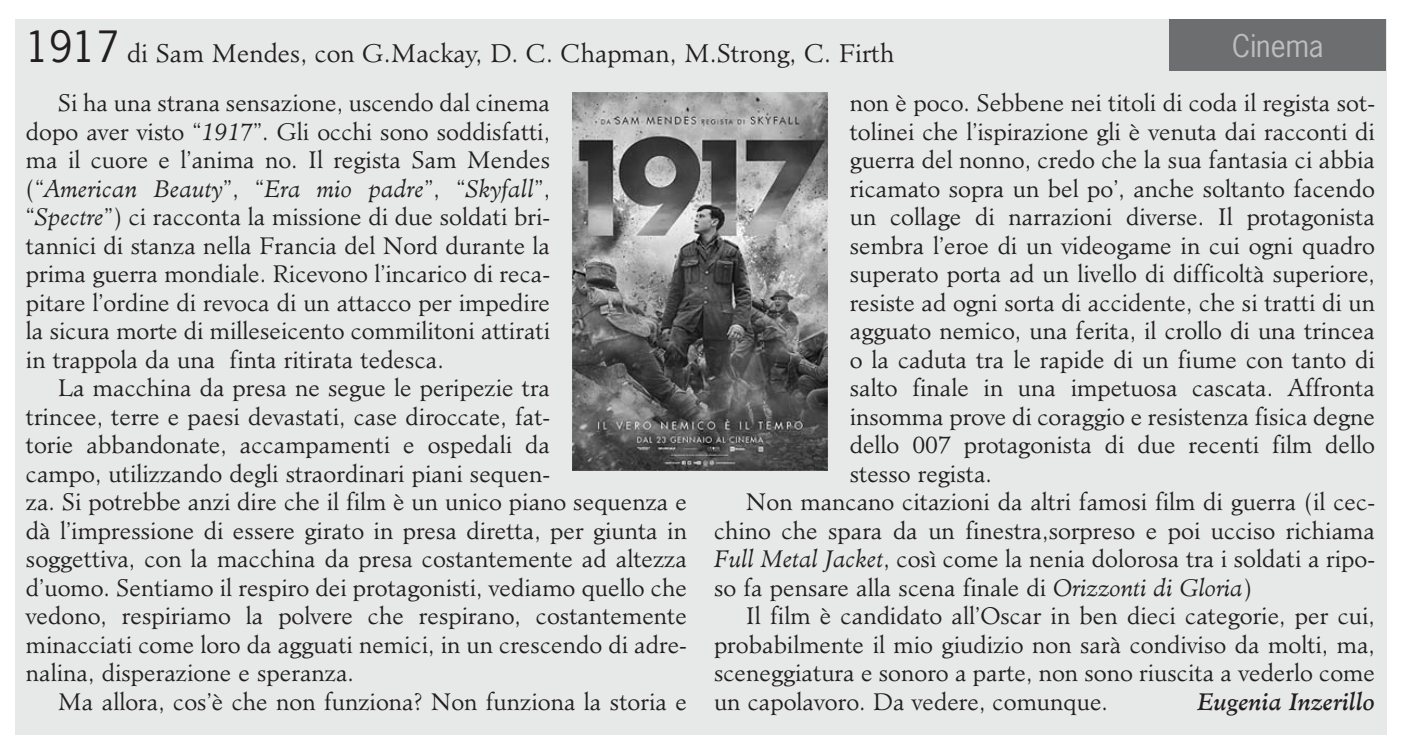
<style>
.page{position:relative;width:1401px;height:752px;background:#fff}
.page>*{position:absolute;margin:0;border:0;box-sizing:border-box;transform-origin:0 0}
.t1{font:29.25px "News Gothic";color:#bcbec0}
.t2{font:300 24.75px "Minister";color:#231f20}
.t3{font:300 23.18px/28.6px "Minister";color:#231f20;text-align:justify}
.t4{font:italic 23.18px "Minister";color:#231f20}
.s1{font-family:"News Gothic";font-weight:400;font-size:40.5px}
.s2{font-style:italic}
</style>
<div class="page">
<div style="left:15px;top:19px;width:1371px;height:714px;background:#e7e8e8"></div>
<div style="left:1169px;top:19px;width:217px;height:51px;background:#6d6e70"></div>
<img style="left:573px;top:93px;width:254px;height:377px">
<p class="t2" style="left:26px;top:42px;width:870px"><span class="s1">1917</span> di Sam Mendes, con G.Mackay, D. C. Chapman, M.Strong, C. Firth</p>
<p class="t1" style="left:1232px;top:34px;width:93px">Cinema</p>
<p class="t3" style="left:26px;top:90px;width:526px;text-indent:32px">Si ha una strana sensazione, uscendo dal cinema dopo aver visto “<span class="s2">1917</span>”. Gli occhi sono soddisfatti, ma il cuore e l’anima no. Il regista Sam Mendes (“<span class="s2">American Beauty</span>”, “<span class="s2">Era mio padre</span>”, “<span class="s2">Skyfall</span>”, “<span class="s2">Spectre</span>”) ci racconta la missione di due soldati bri&shy;tannici di stanza nella Francia del Nord durante la prima guerra mondiale. Ricevono l’incarico di reca&shy;pitare l’ordine di revoca di un attacco per impedire la sicura morte di milleseicento commilitoni attirati in trappola da una finta ritirata tedesca.</p>
<p class="t3" style="left:26px;top:375px;width:662px;text-align:left;text-indent:32px">La macchina da presa ne segue le peripezie tra<br>trincee, terre e paesi devastati, case diroccate, fat-<br>torie abbandonate, accampamenti e ospedali da<br>campo, utilizzando degli straordinari piani sequen-<br>za. Si potrebbe anzi dire che il film è un unico piano sequenza e dà l’impressione di essere girato in presa diretta, per giunta in soggettiva, con la macchina da presa costantemente ad altezza d’uomo. Sentiamo il respiro dei protagonisti, vediamo quello che vedono, respiriamo la polvere che respirano, costantemente minacciati come loro da agguati nemici, in un crescendo di adre&shy;nalina, disperazione e speranza.</p>
<p class="t3" style="left:58px;top:688px;width:630px">Ma allora, cos’è che non funziona? Non funziona la storia e</p>
<p class="t3" style="left:849px;top:90px;width:527px">non è poco. Sebbene nei titoli di coda il regista sot-</p>
<p class="t3" style="left:849px;top:119px;width:527px">tolinei che l’ispirazione gli è venuta dai racconti di</p>
<p class="t3" style="left:849px;top:147px;width:527px">guerra del nonno, credo che la sua fantasia ci abbia</p>
<p class="t3" style="left:849px;top:176px;width:527px">ricamato sopra un bel po’, anche soltanto facendo</p>
<p class="t3" style="left:849px;top:204px;width:527px">un collage di narrazioni diverse. Il protagonista</p>
<p class="t3" style="left:849px;top:233px;width:527px">sembra l’eroe di un videogame in cui ogni quadro</p>
<p class="t3" style="left:849px;top:261px;width:527px">superato porta ad un livello di difficoltà superiore,</p>
<p class="t3" style="left:849px;top:289px;width:527px">resiste ad ogni sorta di accidente, che si tratti di un</p>
<p class="t3" style="left:849px;top:318px;width:527px">agguato nemico, una ferita, il crollo di una trincea</p>
<p class="t3" style="left:849px;top:346px;width:527px">o la caduta tra le rapide di un fiume con tanto di</p>
<p class="t3" style="left:849px;top:375px;width:527px">salto finale in una impetuosa cascata. Affronta</p>
<p class="t3" style="left:849px;top:403px;width:527px">insomma prove di coraggio e resistenza fisica degne</p>
<p class="t3" style="left:849px;top:432px;width:527px">dello 007 protagonista di due recenti film dello</p>
<p class="t3" style="left:849px;top:460px;width:144px">stesso regista.</p>
<p class="t3" style="left:746px;top:489px;width:630px">Non mancano citazioni da altri famosi film di guerra (il cec-</p>
<p class="t3" style="left:714px;top:517px;width:662px">chino che spara da un finestra,sorpreso e poi ucciso richiama</p>
<p class="t3" style="left:714px;top:546px;width:662px"><span class="s2">Full Metal Jacket</span>, così come la nenia dolorosa tra i soldati a ripo-</p>
<p class="t3" style="left:714px;top:574px;width:539px">so fa pensare alla scena finale di <span class="s2">Orizzonti di Gloria</span>)</p>
<p class="t3" style="left:746px;top:603px;width:630px">Il film è candidato all’Oscar in ben dieci categorie, per cui,</p>
<p class="t3" style="left:714px;top:631px;width:662px">probabilmente il mio giudizio non sarà condiviso da molti, ma,</p>
<p class="t3" style="left:714px;top:660px;width:662px">sceneggiatura e sonoro a parte, non sono riuscita a vederlo come</p>
<p class="t3" style="left:714px;top:688px;width:395px">un capolavoro. Da vedere, comunque.</p>
<p class="t4" style="left:1197px;top:691px;width:179px">Eugenia Inzerillo</p>
</div>
